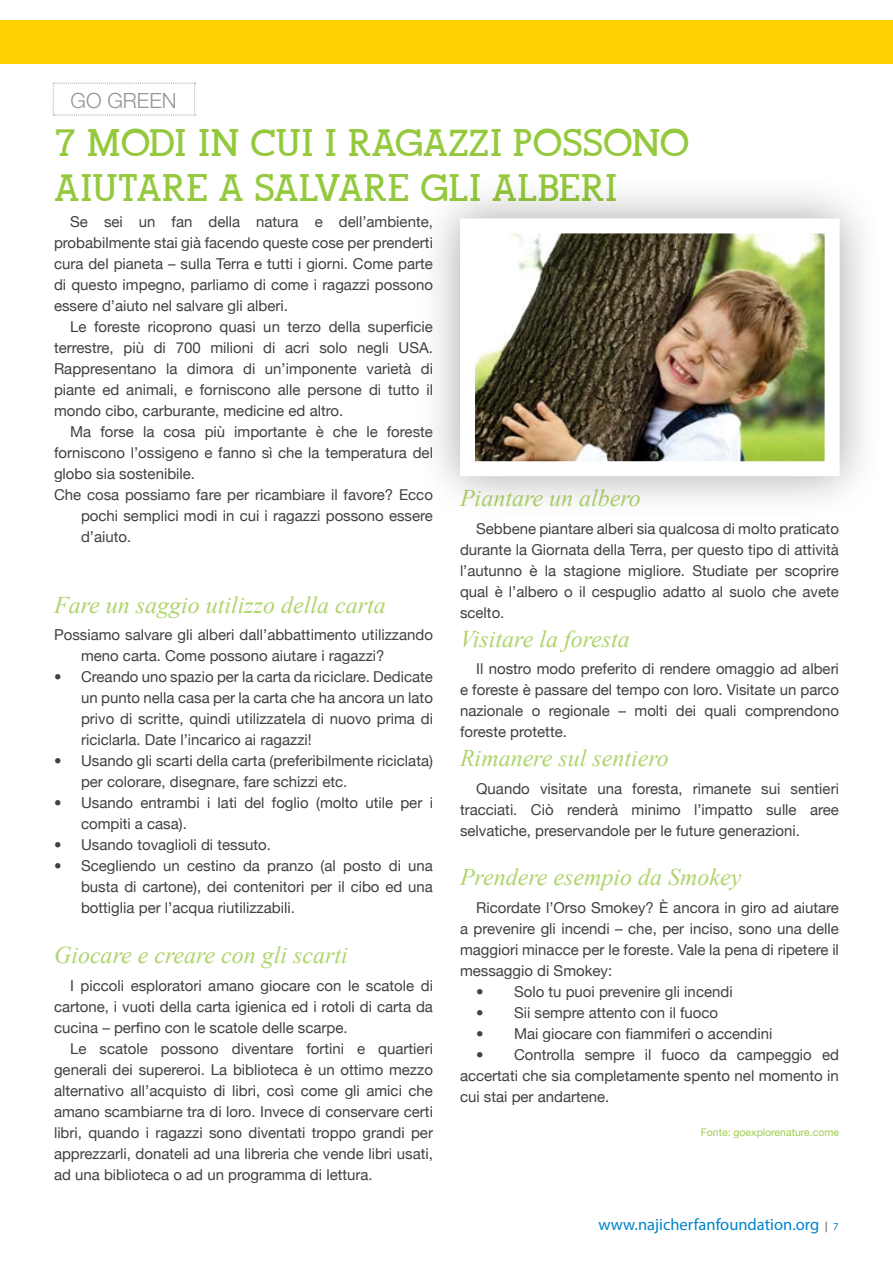
<style>
.page{position:relative;width:893px;height:1263px;background:#fff}
.page>*{position:absolute;margin:0;border:0;box-sizing:border-box;transform-origin:0 0}
.t1{font:700 37.5px/45px "Alexandria FLF";color:#95c93d}
.t2{font:italic 24px "Times New Roman";color:#aed46c}
.t3{font:300 21px "Helvetica Neue";color:#939598}
.t4{font:16.5px "Myriad Pro";color:#0083ca}
.t5{font:15px/21px "Helvetica Neue";color:#414042;text-align:justify}
.t6{font:10.5px "Helvetica Neue";color:#9fcd4e}
.s1{font-family:"Helvetica Neue";font-weight:300;font-size:10.5px;color:#000}
.s2{font-size:10.5px}
</style>
<div class="page">
<div style="left:0;top:21px;width:893px;height:43px;background:#ffd200"></div>
<svg style="left:53px;top:83px;width:143px;height:33px"></svg>
<div style="left:416px;top:174px;width:468px;height:346px;background:#000;opacity:.35"></div>
<img style="left:476px;top:234px;width:348px;height:226px">
<h3 class="t3" style="left:70px;top:83px;width:108px">GO GREEN</h3>
<h1 class="t1" style="left:54px;top:121px;width:637px">7 MODI IN CUI I RAGAZZI POSSONO<br>AIUTARE A SALVARE GLI ALBERI</h1>
<p class="t5" style="left:54px;top:211px;width:380px;text-indent:16px">Se sei un fan della natura e dell’ambiente, probabilmente stai già facendo queste cose per prenderti cura del pianeta – sulla Terra e tutti i giorni. Come parte di questo impegno, parliamo di come i ragazzi possono essere d’aiuto nel salvare gli alberi.</p>
<p class="t5" style="left:54px;top:316px;width:380px;text-indent:16px">Le foreste ricoprono quasi un terzo della superficie terrestre, più di 700 milioni di acri solo negli USA.<br>Rappresentano la dimora di un’imponente varietà di piante ed animali, e forniscono alle persone di tutto il mondo cibo, carburante, medicine ed altro.</p>
<p class="t5" style="left:70px;top:421px;width:364px">Ma forse la cosa più importante è che le foreste</p>
<p class="t5" style="left:54px;top:442px;width:380px">forniscono l’ossigeno e fanno sì che la temperatura del</p>
<p class="t5" style="left:54px;top:463px;width:143px">globo sia sostenibile.</p>
<p class="t5" style="left:54px;top:484px;width:380px">Che cosa possiamo fare per ricambiare il favore? Ecco</p>
<p class="t5" style="left:81px;top:505px;width:353px">pochi semplici modi in cui i ragazzi possono essere</p>
<p class="t5" style="left:81px;top:526px;width:52px">d’aiuto.</p>
<h2 class="t2" style="left:54px;top:588px;width:333px">Fare un saggio utilizzo della carta</h2>
<p class="t5" style="left:81px;top:624px;width:353px;text-indent:-27px">Possiamo salvare gli alberi dall’abbattimento utilizzando meno carta. Come possono aiutare i ragazzi?</p>
<p class="t5" style="left:81px;top:666px;width:353px;text-indent:-27px">• Creando uno spazio per la carta da riciclare. Dedicate un punto nella casa per la carta che ha ancora un lato privo di scritte, quindi utilizzatela di nuovo prima di riciclarla. Date l’incarico ai ragazzi!</p>
<p class="t5" style="left:81px;top:750px;width:353px;text-indent:-27px">• Usando gli scarti della carta (preferibilmente riciclata) per colorare, disegnare, fare schizzi etc.</p>
<p class="t5" style="left:81px;top:792px;width:353px;text-indent:-27px">• Usando entrambi i lati del foglio (molto utile per i compiti a casa).</p>
<p class="t5" style="left:54px;top:834px;width:219px">• Usando tovaglioli di tessuto.</p>
<p class="t5" style="left:81px;top:855px;width:353px;text-indent:-27px">• Scegliendo un cestino da pranzo (al posto di una busta di cartone), dei contenitori per il cibo ed una bottiglia per l’acqua riutilizzabili.</p>
<h2 class="t2" style="left:54px;top:938px;width:295px">Giocare e creare con gli scarti</h2>
<p class="t5" style="left:54px;top:974px;width:380px;text-indent:16px">I piccoli esploratori amano giocare con le scatole di cartone, i vuoti della carta igienica ed i rotoli di carta da cucina – perfino con le scatole delle scarpe.</p>
<p class="t5" style="left:54px;top:1037px;width:380px;text-indent:16px">Le scatole possono diventare fortini e quartieri generali dei supereroi. La biblioteca è un ottimo mezzo alternativo all’acquisto di libri, così come gli amici che amano scambiarne tra di loro. I nvece di conservare certi libri, quando i ragazzi sono diventati troppo grandi per apprezzarli, donateli ad una libreria che vende libri usati, ad una biblioteca o ad un programma di lettura.</p>
<h2 class="t2" style="left:460px;top:482px;width:182px">Piantare un albero</h2>
<p class="t5" style="left:460px;top:518px;width:380px;text-indent:16px">Sebbene piantare alberi sia qualcosa di molto praticato durante la Giornata della Terra, per questo tipo di attività l’autunno è la stagione migliore. Studiate per scoprire qual è l’albero o il cespuglio adatto al suolo che avete scelto.</p>
<h2 class="t2" style="left:460px;top:622px;width:171px">Visitare la foresta</h2>
<p class="t5" style="left:460px;top:658px;width:380px;text-indent:16px">I l nostro modo preferito di rendere omaggio ad alberi e foreste è passare del tempo con loro. Visitate un parco nazionale o regionale – molti dei quali comprendono foreste protette.</p>
<h2 class="t2" style="left:460px;top:741px;width:210px">Rimanere sul sentiero</h2>
<p class="t5" style="left:460px;top:778px;width:380px;text-indent:16px">Quando visitate una foresta, rimanete sui sentieri tracciati. Ciò renderà minimo l’impatto sulle aree selvatiche, preservandole per le future generazioni.</p>
<h2 class="t2" style="left:460px;top:861px;width:283px">Prendere esempio da Smokey</h2>
<p class="t5" style="left:460px;top:897px;width:380px;text-indent:16px">Ricordate l’Orso Smokey? È ancora in giro ad aiutare a prevenire gli incendi – che, per inciso, sono una delle maggiori minacce per le foreste. Vale la pena di ripetere il messaggio di Smokey:</p>
<p class="t5" style="left:476px;top:981px;width:258px">• Solo tu puoi prevenire gli incendi</p>
<p class="t5" style="left:476px;top:1002px;width:244px">• Sii sempre attento con il fuoco</p>
<p class="t5" style="left:476px;top:1023px;width:298px">• Mai giocare con fiammiferi o accendini</p>
<p class="t5" style="left:460px;top:1044px;width:380px;text-indent:16px">• Controlla sempre il fuoco da campeggio ed accertati che sia completamente spento nel momento in cui stai per andartene.</p>
<p class="t6" style="left:701px;top:1126px;width:140px">Fonte: goexplorenature.come</p>
<p class="t4" style="left:598px;top:1214px;width:242px">www.najicherfanfoundation.org <span class="s1">|</span> <span class="s2">7</span></p>
</div>
